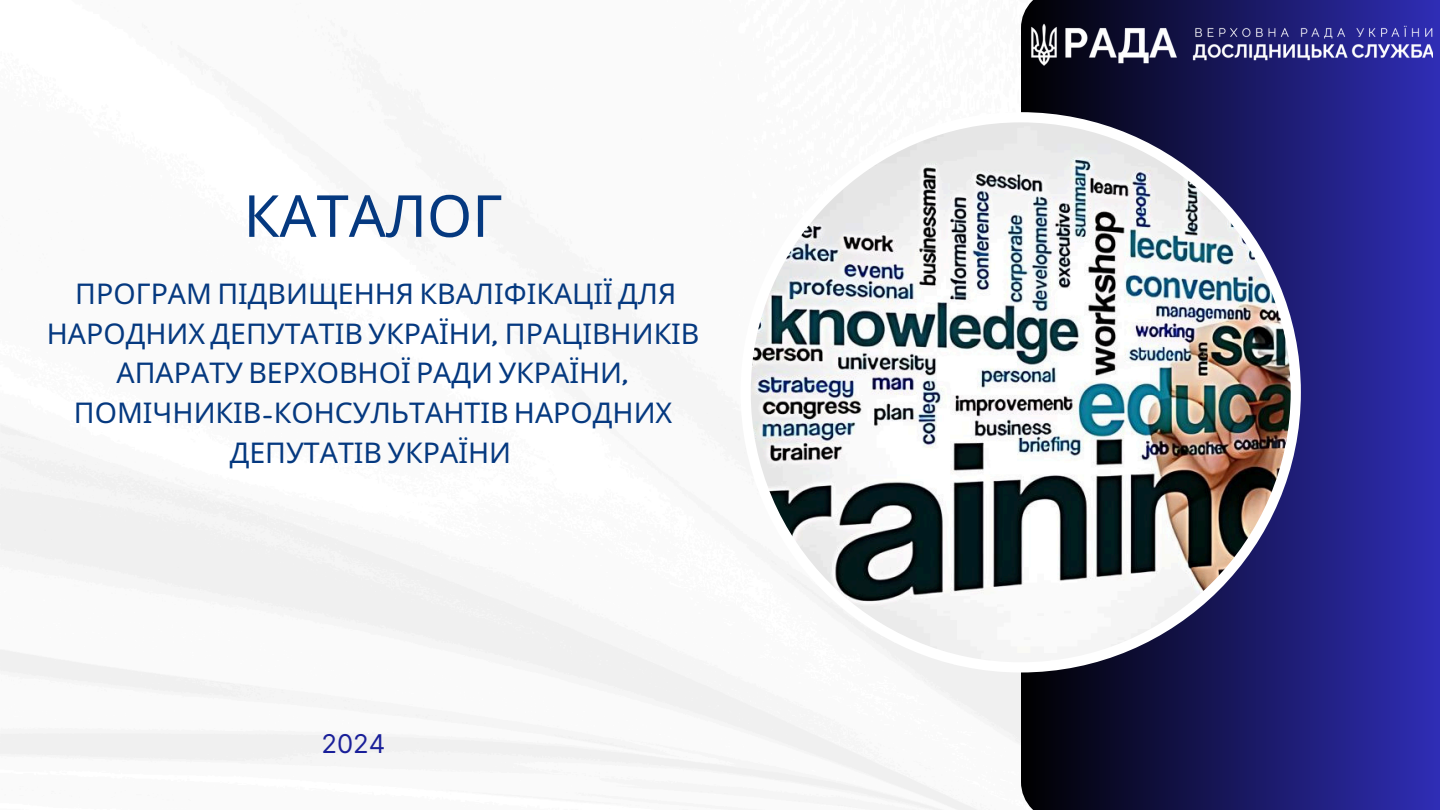
<style>
.page{position:relative;width:1440px;height:810px;background:#fff}
.page>*{position:absolute;margin:0;border:0;box-sizing:border-box;transform-origin:0 0}
.t1{font:58px "Noto Sans";color:#053980}
.t2{font:28.5px/39.7px "Noto Sans";color:#053980;text-align:center}
.t3{font:25.8px "Inter";color:#191f99}
.s1{font-family:"Harlow Solid Std"}
</style>
<div class="page">
<svg style="left:1021px;top:0;width:419px;height:810px"></svg>
<img style="left:741px;top:112px;width:560px;height:561px">
<img style="left:1028px;top:22px;width:404px;height:45px">
<p class="t1" style="left:244px;top:175px;width:261px">КАТАЛОГ</p>
<p class="t2" style="left:47px;top:273px;width:654px">ПРОГРАМ ПІДВИЩЕННЯ КВАЛІФІКАЦІЇ ДЛЯ НАРОДНИХ ДЕПУТАТІВ УКРАЇНИ<span class="s1">,</span> ПРАЦІВНИКІВ АПАРАТУ ВЕРХОВНОЇ РАДИ УКРАЇНИ<span class="s1">, </span>ПОМІЧНИКІВ<span class="s1">-</span>КОНСУЛЬТАНТІВ НАРОДНИХ ДЕПУТАТІВ УКРАЇНИ</p>
<p class="t3" style="left:321px;top:728px;width:66px">2024</p>
</div>
